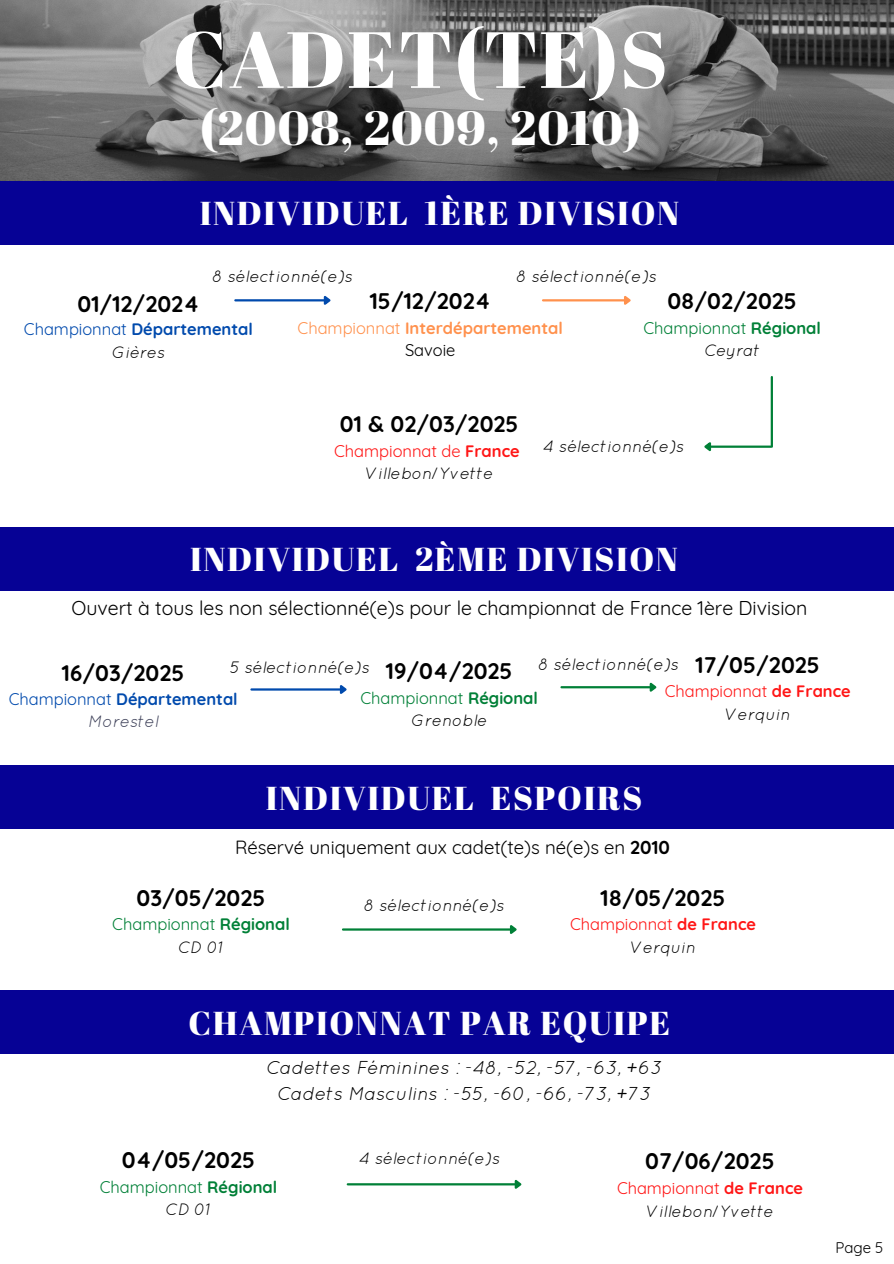
<style>
.page{position:relative;width:894px;height:1264px;background:#fff}
.page>*{position:absolute;margin:0;border:0;box-sizing:border-box;transform-origin:0 0}
.t1{font:79.35px "Abril Fatface";letter-spacing:.02em;color:#fff}
.t2{font:47.85px "Abril Fatface";letter-spacing:.02em;color:#fff}
.t3{font:33.15px "Abril Fatface";letter-spacing:.05em;color:#fff}
.t4{font:700 22.5px "Quicksand";color:#000}
.t5{font:19.5px "Quicksand";color:#000}
.t6{font:italic 18.6px/25.8px "Quicksand";color:#000;text-align:center}
.t7{font:18.6px "Quicksand";color:#000}
.t8{font:italic 16.5px "Quicksand";color:#000}
.t9{font:16.5px "Quicksand";color:#008037}
.t10{font:16.5px "Quicksand";color:#ff1616}
.t11{font:700 16.5px "Quicksand";color:#004aad}
.t12{font:700 16.5px "Quicksand";color:#ff914d}
.t13{font:italic 16.5px "Quicksand";color:#3e4159}
.t14{font:16.5px "Quicksand";color:#000}
.t15{font:15px "Quicksand";color:#000}
.s1{font-weight:400}
.s2{font-weight:700}
</style>
<div class="page">
<img style="left:0;top:0;width:893px;height:181px">
<div style="left:0;top:181px;width:893px;height:63px;background:#060295"></div>
<hr style="left:235px;top:299px;width:89px;height:2px;background:#004aad">
<svg style="left:322px;top:296px;width:9px;height:9px"></svg>
<hr style="left:543px;top:299px;width:80px;height:2px;background:#ff914d">
<svg style="left:621px;top:296px;width:10px;height:9px"></svg>
<hr style="left:770px;top:377px;width:2px;height:69px;background:#008037">
<hr style="left:710px;top:445px;width:60px;height:3px;background:#008037">
<svg style="left:704px;top:442px;width:9px;height:10px"></svg>
<div style="left:0;top:527px;width:893px;height:63px;background:#060295"></div>
<hr style="left:251px;top:688px;width:89px;height:2px;background:#004aad">
<svg style="left:338px;top:685px;width:9px;height:9px"></svg>
<hr style="left:561px;top:686px;width:88px;height:2px;background:#008037">
<svg style="left:647px;top:682px;width:10px;height:10px"></svg>
<div style="left:0;top:765px;width:893px;height:63px;background:#060295"></div>
<hr style="left:343px;top:928px;width:167px;height:2px;background:#008037">
<svg style="left:507px;top:925px;width:10px;height:9px"></svg>
<div style="left:0;top:990px;width:893px;height:63px;background:#060295"></div>
<hr style="left:347px;top:1183px;width:167px;height:2px;background:#008037">
<svg style="left:512px;top:1180px;width:10px;height:9px"></svg>
<h1 class="t1" style="left:173px;top:4px;width:496px">CADET(TE)S</h1>
<h1 class="t2" style="left:200px;top:95px;width:442px">(2008, 2009, 2010)</h1>
<p class="t3" style="left:200px;top:190px;width:481px">INDIVIDUEL 1ÈRE DIVISION</p>
<p class="t8" style="left:212px;top:266px;width:142px">8 sélectionné(e)s</p>
<p class="t8" style="left:516px;top:266px;width:142px">8 sélectionné(e)s</p>
<h2 class="t4" style="left:78px;top:289px;width:123px">01/12/2024</h2>
<p class="t11" style="left:24px;top:319px;width:230px"><span class="s1">Championnat</span> Départemental</p>
<p class="t8" style="left:112px;top:342px;width:54px">Gières</p>
<p class="t4" style="left:369px;top:286px;width:122px">15/12/2024</p>
<p class="t12" style="left:297px;top:317px;width:267px"><span class="s1">Championnat</span> Interdépartemental</p>
<p class="t14" style="left:405px;top:340px;width:52px">Savoie</p>
<p class="t4" style="left:667px;top:286px;width:131px">08/02/2025</p>
<p class="t9" style="left:643px;top:317px;width:179px">Championnat <span class="s2">Régional</span></p>
<p class="t8" style="left:704px;top:340px;width:57px">Ceyrat</p>
<p class="t4" style="left:340px;top:409px;width:180px">01 &amp; 02/03/2025</p>
<p class="t10" style="left:334px;top:440px;width:187px">Championnat de <span class="s2">France</span></p>
<p class="t8" style="left:365px;top:463px;width:129px">Villebon/Yvette</p>
<p class="t8" style="left:543px;top:436px;width:142px">4 sélectionné(e)s</p>
<p class="t3" style="left:190px;top:536px;width:489px">INDIVIDUEL 2ÈME DIVISION</p>
<p class="t5" style="left:71px;top:595px;width:737px">Ouvert à tous les non sélectionné(e)s pour le championnat de France 1ère Division</p>
<p class="t4" style="left:695px;top:650px;width:126px">17/05/2025</p>
<p class="t10" style="left:664px;top:681px;width:187px">Championnat <span class="s2">de France</span></p>
<p class="t8" style="left:725px;top:704px;width:67px">Verquin</p>
<p class="t8" style="left:229px;top:657px;width:141px">5 sélectionné(e)s</p>
<p class="t8" style="left:538px;top:654px;width:142px">8 sélectionné(e)s</p>
<p class="t4" style="left:385px;top:656px;width:128px">19/04/2025</p>
<p class="t9" style="left:360px;top:687px;width:179px">Championnat <span class="s2">Régional</span></p>
<p class="t8" style="left:411px;top:710px;width:77px">Grenoble</p>
<h2 class="t4" style="left:62px;top:658px;width:124px">16/03/2025</h2>
<h3 class="t11" style="left:9px;top:688px;width:230px"><span class="s1">Championnat</span> Départemental</h3>
<p class="t13" style="left:88px;top:711px;width:72px">Morestel</p>
<p class="t3" style="left:266px;top:774px;width:378px">INDIVIDUEL ESPOIRS</p>
<p class="t7" style="left:235px;top:835px;width:436px">Réservé uniquement aux cadet(te)s né(e)s en <span class="s2">2010</span></p>
<p class="t4" style="left:136px;top:883px;width:130px">03/05/2025</p>
<h2 class="t9" style="left:112px;top:913px;width:179px">Championnat <span class="s2">Régional</span></h2>
<h3 class="t8" style="left:178px;top:937px;width:47px">CD 01</h3>
<p class="t4" style="left:600px;top:883px;width:126px">18/05/2025</p>
<p class="t10" style="left:570px;top:913px;width:187px">Championnat <span class="s2">de France</span></p>
<p class="t8" style="left:630px;top:937px;width:67px">Verquin</p>
<p class="t8" style="left:364px;top:895px;width:142px">8 sélectionné(e)s</p>
<p class="t3" style="left:188px;top:999px;width:483px">CHAMPIONNAT PAR EQUIPE</p>
<p class="t6" style="left:266px;top:1054px;width:396px">Cadettes Féminines : -48, -52, -57, -63, +63<br>Cadets Masculins : -55, -60, -66, -73, +73</p>
<p class="t4" style="left:122px;top:1145px;width:135px">04/05/2025</p>
<p class="t9" style="left:100px;top:1175px;width:179px">Championnat <span class="s2">Régional</span></p>
<h2 class="t8" style="left:165px;top:1199px;width:47px">CD 01</h2>
<p class="t8" style="left:358px;top:1148px;width:142px">4 sélectionné(e)s</p>
<h3 class="t4" style="left:645px;top:1146px;width:131px">07/06/2025</h3>
<p class="t10" style="left:616px;top:1177px;width:187px">Championnat <span class="s2">de France</span></p>
<p class="t8" style="left:646px;top:1200px;width:129px">Villebon/Yvette</p>
<p class="t15" style="left:835px;top:1237px;width:49px">Page 5</p>
</div>
